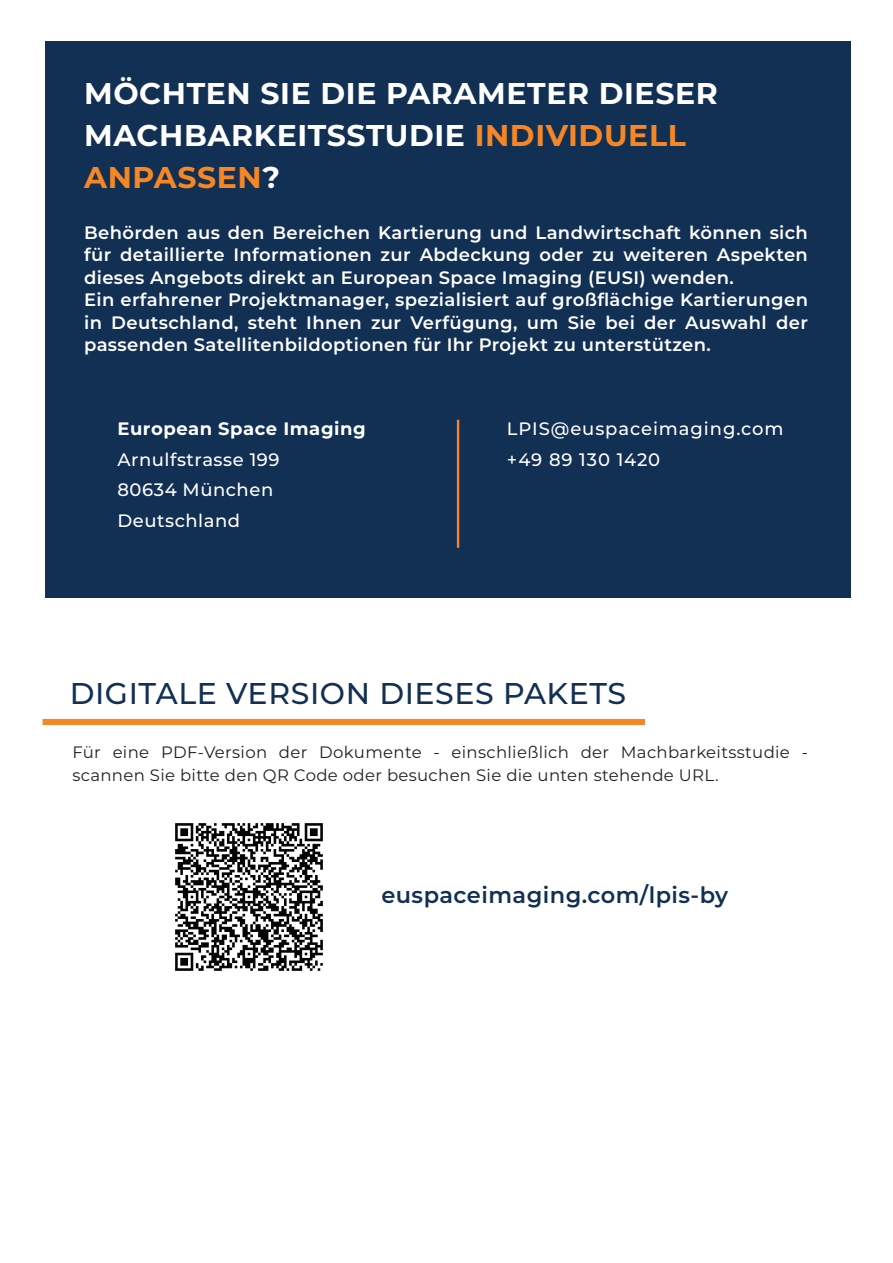
<style>
.page{position:relative;width:893px;height:1263px;background:#fff}
.page>*{position:absolute;margin:0;border:0;box-sizing:border-box;transform-origin:0 0}
.t1{font:700 30px/42px "Montserrat";letter-spacing:.02em;color:#fff}
.t2{font:500 30px "Montserrat";letter-spacing:.02em;color:#122f54}
.t3{font:600 22.5px "Montserrat";letter-spacing:.02em;color:#122f54}
.t4{font:600 18px/22.5px "Montserrat";letter-spacing:.02em;color:#fff}
.t5{font:500 18px/30.6px "Montserrat";letter-spacing:.03em;color:#fff}
.t6{font:500 18px/30.6px "Montserrat";letter-spacing:.05em;color:#fff}
.t7{font:700 18px "Montserrat";letter-spacing:.03em;color:#fff}
.t8{font:16.5px/22.5px "Montserrat";letter-spacing:.02em;color:#231f20}
.s1{color:#f58726}
</style>
<div class="page">
<div style="left:45px;top:41px;width:806px;height:557px;background:#122f54"></div>
<hr style="left:457px;top:420px;width:2px;height:128px;background:#f58726">
<img style="left:175px;top:823px;width:148px;height:148px">
<div style="left:43px;top:719px;width:602px;height:6px;background:#f58726"></div>
<h1 class="t1" style="left:84px;top:70px;width:635px">MÖCHTEN SIE DIE PARAMETER DIESER<br>MACHBARKEITSSTUDIE <span class="s1">INDIVIDUELL<br>ANPASSEN</span>?</h1>
<p class="t4" style="left:84px;top:220px;width:725px">Behörden aus den Bereichen Kartierung und Landwirtschaft können sich für detaillierte Informationen zur Abdeckung oder zu weiteren Aspekten dieses Angebots direkt an European Space Imaging (EUSI) wenden.<br>Ein erfahrener Projektmanager, spezialisiert auf großflächige Kartierungen in Deutschland, steht Ihnen zur Verfügung, um Sie bei der Auswahl der passenden Satellitenbildoptionen für Ihr Projekt zu unterstützen.</p>
<p class="t7" style="left:118px;top:416px;width:250px">European Space Imaging</p>
<p class="t5" style="left:118px;top:443px;width:164px">Arnulfstrasse 199<br>80634 München<br>Deutschland</p>
<p class="t6" style="left:507px;top:413px;width:278px">LPIS@euspaceimaging.com +49 89 130 1420</p>
<h1 class="t2" style="left:70px;top:672px;width:558px">DIGITALE VERSION DIESES PAKETS</h1>
<p class="t8" style="left:72px;top:741px;width:737px">Für eine PDF-Version der Dokumente - einschließlich der Machbarkeitsstudie - scannen Sie bitte den QR Code oder besuchen Sie die unten stehende URL.</p>
<p class="t3" style="left:381px;top:879px;width:348px">euspaceimaging.com/lpis-by</p>
</div>
